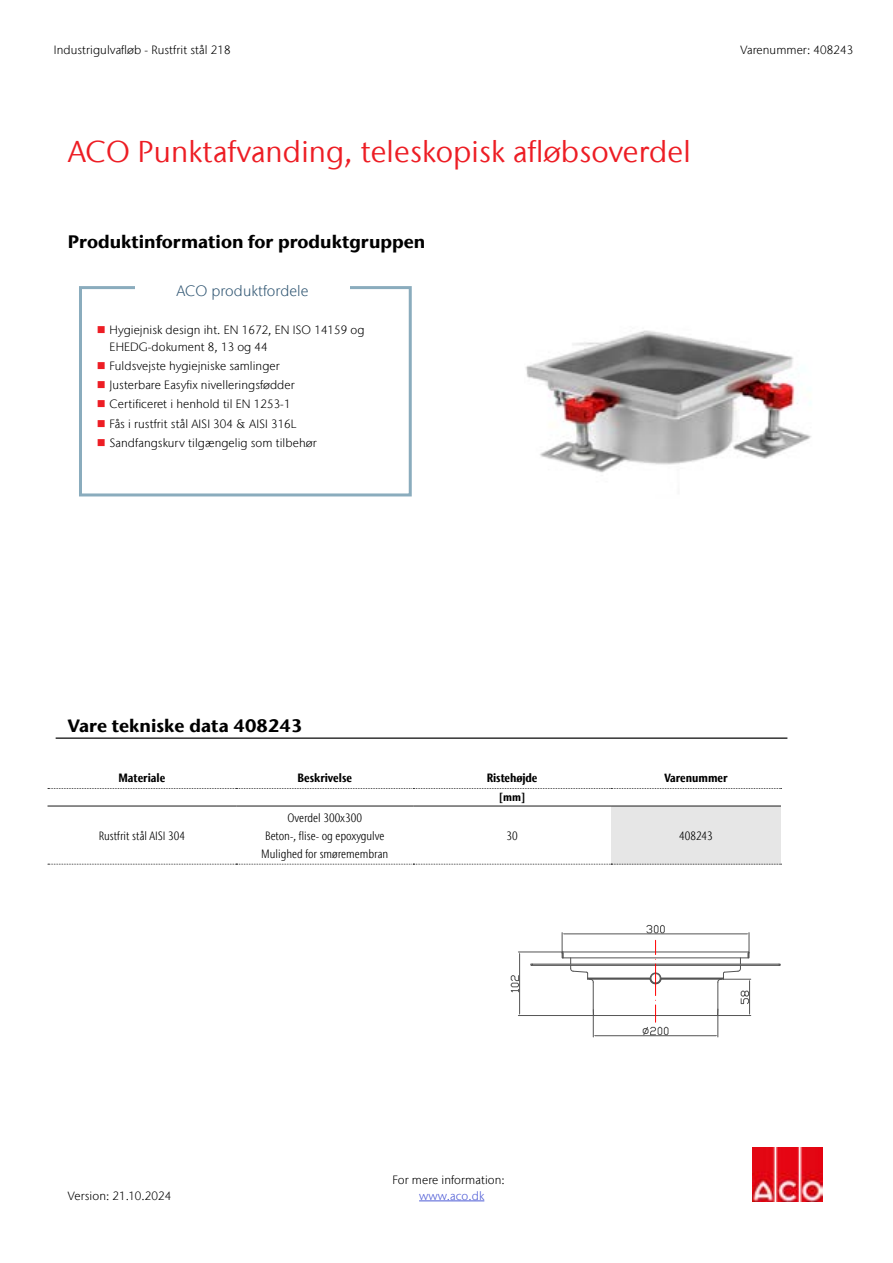
<style>
.page{position:relative;width:893px;height:1263px;background:#fff}
.page>*{position:absolute;margin:0;border:0;box-sizing:border-box;transform-origin:0 0}
.t1{font:30px "Stone Sans IIITC Com";letter-spacing:.005em;color:#ed1d24}
.t2{font:700 18px "Stone Sans IIITC Com";color:#000}
.t3{font:300 15px "Stone Sans IIITC Com";letter-spacing:.005em;color:#345975}
.t4{font:300 12px/17px "Stone Sans IIITC Com";letter-spacing:.005em;color:#000}
.t5{font:300 condensed 12px/18px "Stone Sans IIITC Com";color:#000;text-align:center}
.t6{font:700 condensed 12px "Stone Sans IIITC Com";color:#000}
.t7{font:300 12px "Stone Sans IIITC Com";letter-spacing:.005em;color:#4f5cd6}
.t8{font:700 condensed 11.25px "Stone Sans IIITC Com";color:#000}
.s1{color:#ed1d24}
</style>
<div class="page">
<div style="left:79px;top:286px;width:333px;height:210px;border:3px solid #8aacbd"></div>
<div style="left:136px;top:263px;width:214px;height:54px;background:#fff"></div>
<img style="left:525px;top:330px;width:286px;height:143px">
<div style="left:611px;top:806px;width:170px;height:58px;background:#e6e6e6"></div>
<svg style="left:48px;top:788px;width:734px;height:1px"></svg>
<svg style="left:48px;top:864px;width:734px;height:1px"></svg>
<hr style="left:48px;top:805px;width:188px;height:1px;background:#333">
<hr style="left:236px;top:805px;width:177px;height:1px;background:#333">
<hr style="left:413px;top:805px;width:198px;height:1px;background:#333">
<hr style="left:611px;top:805px;width:170px;height:1px;background:#333">
<hr style="left:56px;top:737px;width:731px;height:2px;background:#333">
<img style="left:752px;top:1148px;width:70px;height:53px">
<hr style="left:419px;top:1200px;width:65px;height:1px;background:#4f5cd6">
<hr style="left:563px;top:957px;width:185px;height:1px;background:#545454">
<hr style="left:532px;top:965px;width:247px;height:1px;background:#545454">
<hr style="left:532px;top:964px;width:247px;height:1px;background:#545454">
<hr style="left:563px;top:952px;width:186px;height:1px;background:#545454">
<hr style="left:564px;top:934px;width:183px;height:1px;background:#545454">
<svg style="left:562px;top:932px;width:2px;height:26px"></svg>
<hr style="left:518px;top:952px;width:44px;height:1px;background:#545454">
<hr style="left:518px;top:1015px;width:76px;height:1px;background:#545454">
<hr style="left:519px;top:954px;width:1px;height:60px;background:#545454">
<svg style="left:511px;top:975px;width:8px;height:17px"></svg>
<svg style="left:570px;top:925px;width:181px;height:112px"></svg>
<p class="t4" style="left:54px;top:42px;width:178px">Industrigulvafløb - Rustfrit stål 218</p>
<h1 class="t1" style="left:68px;top:133px;width:624px">ACO Punktafvanding, teleskopisk afløbsoverdel</h1>
<h2 class="t2" style="left:68px;top:230px;width:359px">Produktinformation for produktgruppen</h2>
<p class="t3" style="left:177px;top:282px;width:134px">ACO produktfordele</p>
<p class="t4" style="left:110px;top:321px;width:256px;text-indent:-13px"><span class="s1">■</span> Hygiejnisk design iht. EN 1672, EN ISO 14159 og<br>EHEDG-dokument 8, 13 og 44</p>
<p class="t4" style="left:97px;top:357px;width:184px"><span class="s1">■</span> Fuldsvejste hygiejniske samlinger</p>
<p class="t4" style="left:97px;top:376px;width:199px"><span class="s1">■</span> Justerbare Easyfix nivelleringsfødder</p>
<p class="t4" style="left:97px;top:396px;width:195px"><span class="s1">■</span> Certificeret i henhold til EN 1253-1</p>
<p class="t4" style="left:97px;top:415px;width:201px"><span class="s1">■</span> Fås i rustfrit stål AISI 304 &amp; AISI 316L</p>
<p class="t4" style="left:97px;top:434px;width:221px"><span class="s1">■</span> Sandfangskurv tilgængelig som tilbehør</p>
<p class="t4" style="left:740px;top:42px;width:114px">Varenummer: 408243</p>
<h2 class="t2" style="left:68px;top:714px;width:236px">Vare tekniske data 408243</h2>
<p class="t6" style="left:118px;top:770px;width:48px">Materiale</p>
<p class="t6" style="left:297px;top:770px;width:56px">Beskrivelse</p>
<p class="t6" style="left:487px;top:770px;width:52px">Ristehøjde</p>
<p class="t6" style="left:664px;top:770px;width:65px">Varenummer</p>
<p class="t8" style="left:499px;top:790px;width:28px">[mm]</p>
<p class="t5" style="left:99px;top:826px;width:88px">Rustfrit stål AISI 304</p>
<p class="t5" style="left:261px;top:808px;width:129px">Overdel 300x300<br>Beton-, flise- og epoxygulve<br>Mulighed for smøremembran</p>
<p class="t5" style="left:506px;top:826px;width:13px">30</p>
<p class="t5" style="left:679px;top:826px;width:35px">408243</p>
<p class="t4" style="left:68px;top:1187px;width:105px">Version: 21.10.2024</p>
<p class="t4" style="left:392px;top:1171px;width:114px">For mere information:</p>
<p class="t7" style="left:419px;top:1188px;width:67px">www.aco.dk</p>
</div>
